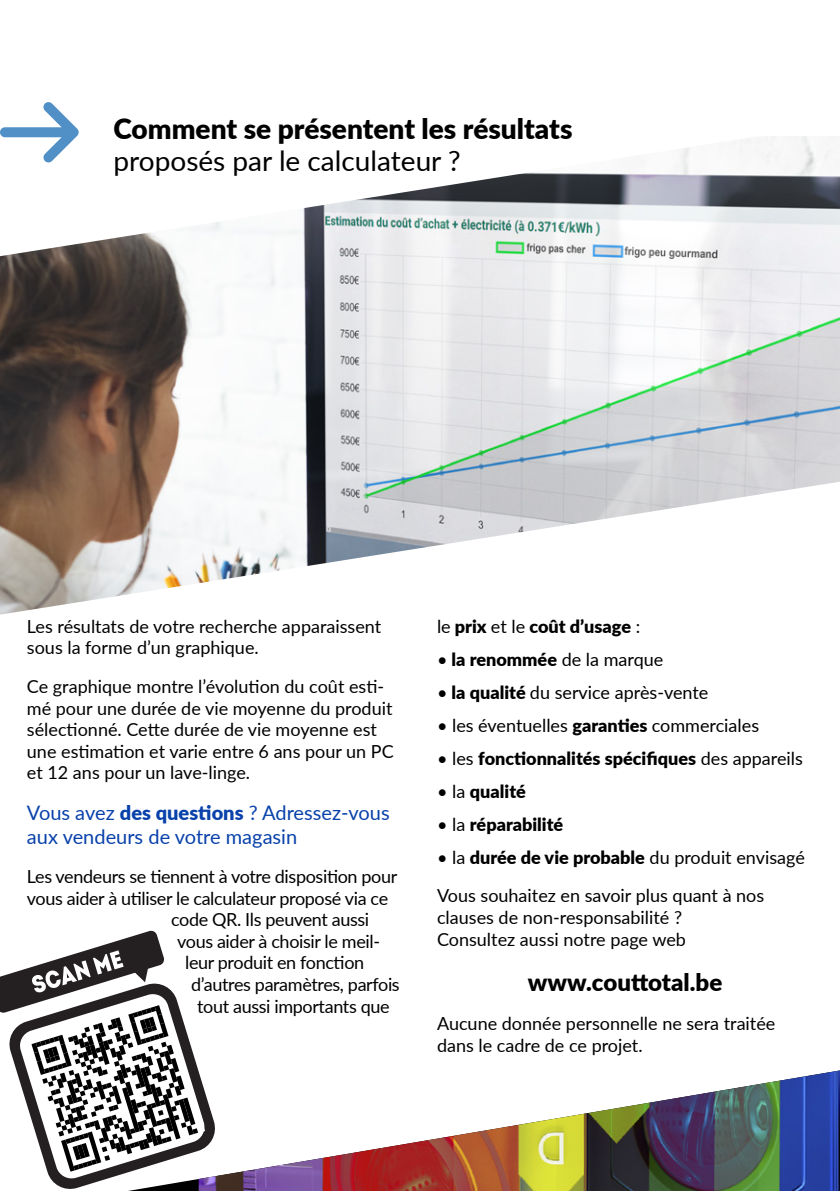
<style>
.page{position:relative;width:840px;height:1191px;background:#fff}
.page>*{position:absolute;margin:0;border:0;box-sizing:border-box;transform-origin:0 0}
.Heading_4{font:900 28px/32px "Lato";color:#000}
.t1{font:900 24px "Lato";color:#000}
.t2{font:20px/24px "Lato";color:#0841aa}
.t3{font:18px/21.6px "Lato";color:#000}
.t4{font:18px "Lato";letter-spacing:-.02em;color:#000}
.t5{font:900 18px "Lato";color:#000}
.s1{font-weight:400}
.s2{font-weight:900}
</style>
<div class="page">
<img style="left:0;top:136px;width:839px;height:478px">
<img style="left:217px;top:1070px;width:622px;height:121px">
<svg style="left:0;top:102px;width:79px;height:60px"></svg>
<svg style="left:51px;top:1096px;width:166px;height:95px"></svg>
<svg style="left:0;top:930px;width:206px;height:250px"></svg>
<p class="Heading_4" style="left:113px;top:111px;width:460px">Comment se présentent les résultats <span class="s1">proposés par le calculateur ?</span></p>
<p class="t3" style="left:27px;top:614px;width:355px">Les résultats de votre recherche apparaissent sous la forme d’un graphique.</p>
<p class="t3" style="left:27px;top:675px;width:368px">Ce graphique montre l’évolution du coût esti&shy;mé pour une durée de vie moyenne du produit sélectionné. Cette durée de vie moyenne est une estimation et varie entre 6 ans pour un PC et 12 ans pour un lave-linge.</p>
<p class="t2" style="left:27px;top:800px;width:364px">Vous avez <span class="s2">des questions</span> ? Adressez-vous aux vendeurs de votre magasin</p>
<p class="t4" style="left:27px;top:863px;width:371px">Les vendeurs se tiennent à votre disposition pour</p>
<p class="t4" style="left:27px;top:885px;width:362px">vous aider à utiliser le calculateur proposé via ce</p>
<p class="t4" style="left:171px;top:906px;width:199px">code QR. Ils peuvent aussi</p>
<p class="t4" style="left:177px;top:928px;width:204px">vous aider à choisir le meil-</p>
<p class="t4" style="left:185px;top:950px;width:180px">leur produit en fonction</p>
<p class="t4" style="left:191px;top:971px;width:210px">d’autres paramètres, parfois</p>
<p class="t4" style="left:197px;top:993px;width:194px">tout aussi importants que</p>
<p class="t5" style="left:437px;top:612px;width:204px"><span class="s1">le</span> prix <span class="s1">et le</span> coût d’usage <span class="s1">:</span></p>
<p class="t3" style="left:437px;top:647px;width:228px">• <span class="s2">la renommée</span> de la marque</p>
<p class="t3" style="left:437px;top:680px;width:273px">• <span class="s2">la qualité</span> du service après-vente</p>
<p class="t3" style="left:437px;top:713px;width:323px">• les éventuelles <span class="s2">garanties</span> commerciales</p>
<p class="t5" style="left:437px;top:744px;width:367px"><span class="s1">• les</span> fonctionnalités spécifiques <span class="s1">des appareils</span></p>
<p class="t5" style="left:437px;top:777px;width:90px"><span class="s1">• la</span> qualité</p>
<p class="t5" style="left:437px;top:810px;width:128px"><span class="s1">• la</span> réparabilité</p>
<p class="t3" style="left:437px;top:845px;width:369px">• la <span class="s2">durée de vie probable</span> du produit envisagé</p>
<p class="t3" style="left:437px;top:884px;width:328px">Vous souhaitez en savoir plus quant à nos clauses de non-responsabilité ?<br>Consultez aussi notre page web</p>
<p class="t1" style="left:527px;top:964px;width:196px">www.couttotal.be</p>
<p class="t3" style="left:437px;top:1012px;width:340px">Aucune donnée personnelle ne sera traitée dans le cadre de ce projet.</p>
</div>
